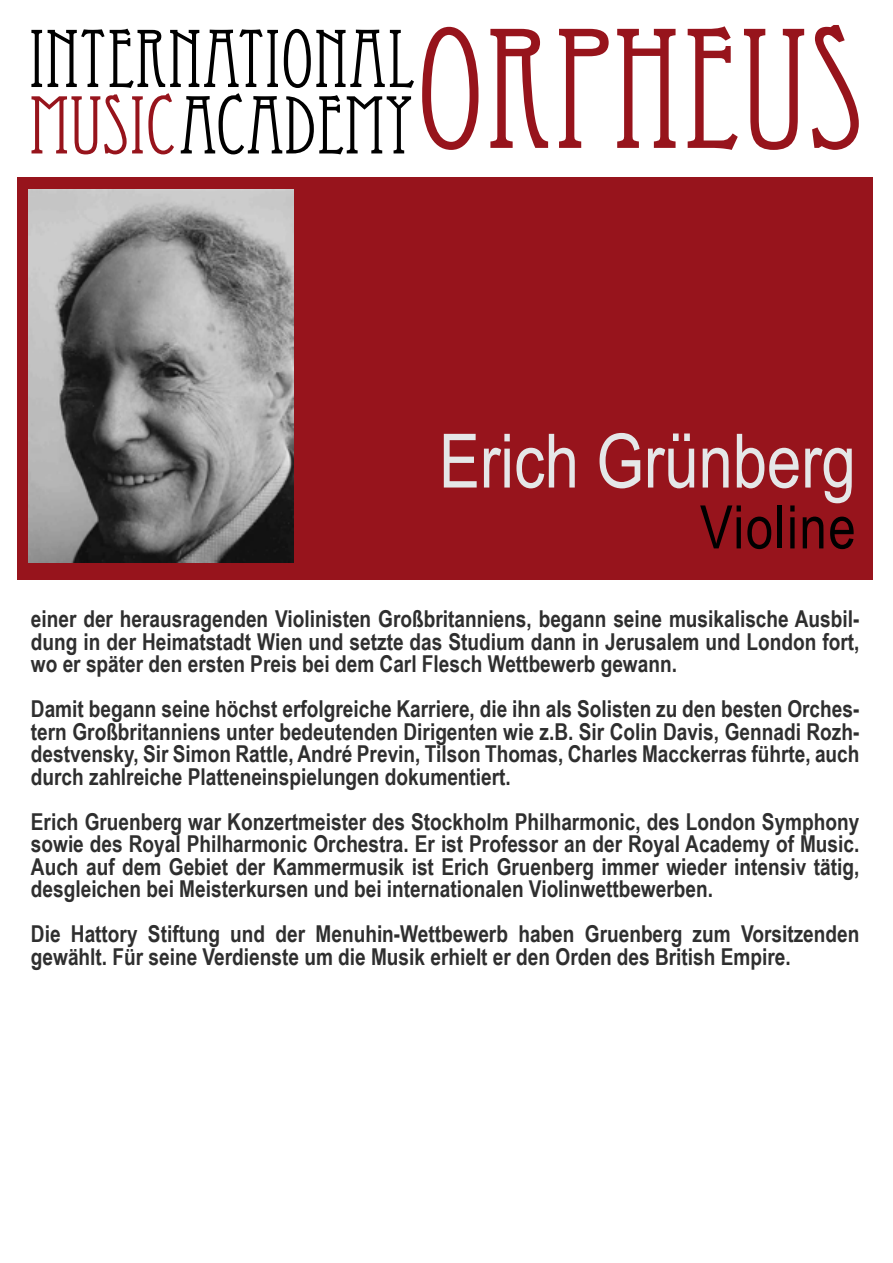
<style>
.page{position:relative;width:893px;height:1263px;background:#fff}
.page>*{position:absolute;margin:0;border:0;box-sizing:border-box;transform-origin:0 0}
.t1{font:75px "Arial Narrow";color:#e5e7e8}
.t2{font:60px "Arial Narrow";letter-spacing:.025em;color:#000}
.t3{font:700 23.25px/22.5px "Arial Narrow";color:#2f2f2f;text-align:justify}
</style>
<div class="page">
<div style="left:18px;top:177px;width:855px;height:402px;background:#97141c"></div>
<svg style="left:31px;top:29px;width:383px;height:125px"></svg>
<svg style="left:422px;top:27px;width:56px;height:123px"></svg>
<svg style="left:490px;top:29px;width:58px;height:119px"></svg>
<svg style="left:559px;top:29px;width:50px;height:119px"></svg>
<svg style="left:617px;top:29px;width:58px;height:119px"></svg>
<svg style="left:688px;top:26px;width:50px;height:124px"></svg>
<svg style="left:744px;top:29px;width:60px;height:121px"></svg>
<svg style="left:812px;top:25px;width:47px;height:125px"></svg>
<img style="left:28px;top:189px;width:266px;height:374px">
<h1 class="t1" style="left:439px;top:406px;width:418px">Erich Grünberg</h1>
<h2 class="t2" style="left:700px;top:483px;width:157px">Violine</h2>
<p class="t3" style="left:31px;top:607px;width:830px">einer der herausragenden Violinisten Großbritanniens, begann seine musikalische Ausbil&shy;dung in der Heimatstadt Wien und setzte das Studium dann in Jerusalem und London fort, wo er später den ersten Preis bei dem Carl Flesch Wettbewerb gewann.</p>
<p class="t3" style="left:31px;top:697px;width:830px">Damit begann seine höchst erfolgreiche Karriere, die ihn als Solisten zu den besten Orches&shy;tern Großbritanniens unter bedeutenden Dirigenten wie z.B. Sir Colin Davis, Gennadi Rozh&shy;destvensky, Sir Simon Rattle, André Previn, Tilson Thomas, Charles Macckerras führte, auch durch zahlreiche Platteneinspielungen dokumentiert.</p>
<p class="t3" style="left:31px;top:809px;width:830px">Erich Gruenberg war Konzertmeister des Stockholm Philharmonic, des London Symphony sowie des Royal Philharmonic Orchestra. Er ist Professor an der Royal Academy of Music.<br>Auch auf dem Gebiet der Kammermusik ist Erich Gruenberg immer wieder intensiv tätig, desgleichen bei Meisterkursen und bei internationalen Violinwettbewerben.</p>
<p class="t3" style="left:31px;top:922px;width:830px">Die Hattory Stiftung und der Menuhin-Wettbewerb haben Gruenberg zum Vorsitzenden gewählt. Für seine Verdienste um die Musik erhielt er den Orden des British Empire.</p>
</div>
